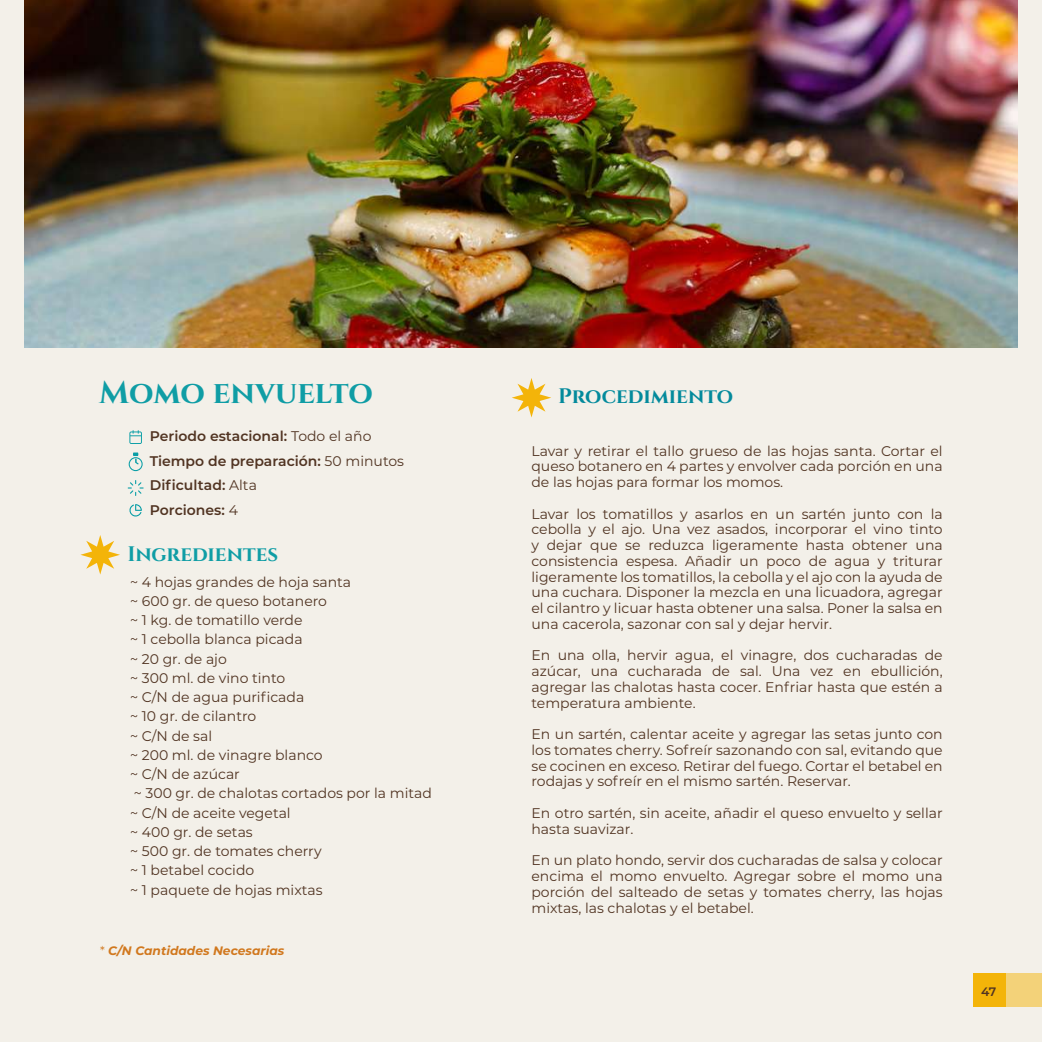
<style>
.page{position:relative;width:1042px;height:1042px;background:#f3f0e9}
.page>*{position:absolute;margin:0;border:0;box-sizing:border-box;transform-origin:0 0}
.t1{font:700 31.5px "Cinzel";letter-spacing:-.005em;color:#0f9da5}
.t2{font:700 21px "Cinzel";color:#038a9c}
.t3{font:700 21px "Cinzel";letter-spacing:-.005em;color:#0f9da5}
.t4{font:14px/15.8px "Montserrat";color:#513422;text-align:justify}
.t5{font:600 14px/24.5px "Montserrat";color:#513422}
.t6{font:italic 700 12.25px "Montserrat";color:#d1781e}
.t7{font:600 12.25px "Montserrat";color:#513422}
.s1{font-weight:400}
.s2{font-weight:400;font-style:normal}
</style>
<div class="page">
<div style="left:974px;top:973px;width:32px;height:33px;background:#f3b409"></div>
<div style="left:1006px;top:973px;width:36px;height:33px;background:#f3d279"></div>
<img style="left:25px;top:0;width:992px;height:348px">
<svg style="left:129px;top:430px;width:13px;height:14px"></svg>
<svg style="left:129px;top:452px;width:14px;height:19px"></svg>
<svg style="left:128px;top:480px;width:16px;height:16px"></svg>
<svg style="left:129px;top:504px;width:13px;height:12px"></svg>
<svg style="left:80px;top:535px;width:40px;height:39px"></svg>
<svg style="left:512px;top:378px;width:39px;height:39px"></svg>
<h1 class="t1" style="left:99px;top:373px;width:275px">Momo envuelto</h1>
<p class="t5" style="left:150px;top:423px;width:256px">Periodo estacional: <span class="s1">Todo el año<br></span>Tiempo de preparación: <span class="s1">50 minutos<br></span>Dificultad: <span class="s1">Alta<br></span>Porciones: <span class="s1">4</span></p>
<h2 class="t3" style="left:127px;top:541px;width:152px">Ingredientes</h2>
<p class="t4" style="left:130px;top:571px;width:303px;line-height:19.2px;text-align:left">~ 4 hojas grandes de hoja santa<br>~ 600 gr. de queso botanero<br>~ 1 kg. de tomatillo verde<br>~ 1 cebolla blanca picada<br>~ 20 gr. de ajo<br>~ 300 ml. de vino tinto<br>~ C/N de agua purificada<br>~ 10 gr. de cilantro<br>~ C/N de sal<br>~ 200 ml. de vinagre blanco<br>~ C/N de azúcar<br>~ 300 gr. de chalotas cortados por la mitad ~ C/N de aceite vegetal<br>~ 400 gr. de setas<br>~ 500 gr. de tomates cherry<br>~ 1 betabel cocido<br>~ 1 paquete de hojas mixtas</p>
<p class="t6" style="left:100px;top:941px;width:186px"><span class="s2">*</span> C/N Cantidades Necesarias</p>
<h2 class="t2" style="left:558px;top:383px;width:176px">Procedimiento</h2>
<p class="t4" style="left:531px;top:442px;width:413px">Lavar y retirar el tallo grueso de las hojas santa. Cortar el queso botanero en 4 partes y envolver cada porción en una de las hojas para formar los momos.</p>
<p class="t4" style="left:531px;top:505px;width:413px">Lavar los tomatillos y asarlos en un sartén junto con la cebolla y el ajo. Una vez asados, incorporar el vino tinto y dejar que se reduzca ligeramente hasta obtener una consistencia espesa. Añadir un poco de agua y triturar ligeramente los tomatillos, la cebolla y el ajo con la ayuda de una cuchara. Disponer la mezcla en una licuadora, agregar el cilantro y licuar hasta obtener una salsa. Poner la salsa en una cacerola, sazonar con sal y dejar hervir.</p>
<p class="t4" style="left:531px;top:647px;width:413px">En una olla, hervir agua, el vinagre, dos cucharadas de azúcar, una cucharada de sal. Una vez en ebullición, agregar las chalotas hasta cocer. Enfriar hasta que estén a temperatura ambiente.</p>
<p class="t4" style="left:531px;top:726px;width:413px">En un sartén, calentar aceite y agregar las setas junto con los tomates cherry. Sofreír sazonando con sal, evitando que se cocinen en exceso. Retirar del fuego. Cortar el betabel en rodajas y sofreír en el mismo sartén. Reservar.</p>
<p class="t4" style="left:531px;top:804px;width:413px">En otro sartén, sin aceite, añadir el queso envuelto y sellar hasta suavizar.</p>
<p class="t4" style="left:531px;top:852px;width:413px">En un plato hondo, servir dos cucharadas de salsa y colocar encima el momo envuelto. Agregar sobre el momo una porción del salteado de setas y tomates cherry, las hojas mixtas, las chalotas y el betabel.</p>
<p class="t7" style="left:981px;top:983px;width:17px">47</p>
</div>
